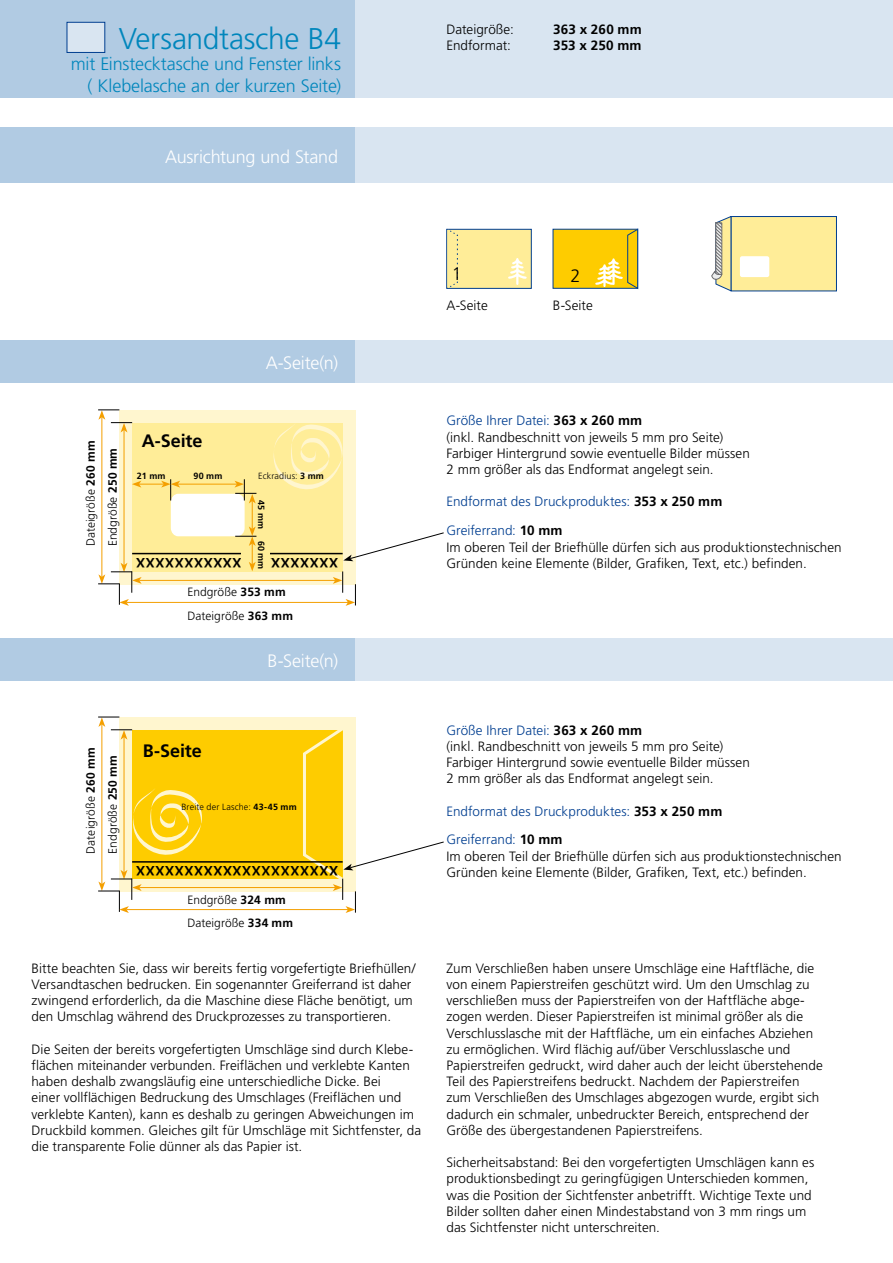
<style>
.page{position:relative;width:893px;height:1263px;background:#fff}
.page>*{position:absolute;margin:0;border:0;box-sizing:border-box;transform-origin:0 0}
.t1{font:300 30px "Frutiger";letter-spacing:-.01em;color:#0086bc}
.t2{font:300 18px/21.6px "Frutiger";letter-spacing:-.01em;color:#0086bc;text-align:right}
.t3{font:300 18px "Frutiger";letter-spacing:-.015em;color:#fff}
.t4{font:700 18px "Frutiger";letter-spacing:-.005em;color:#000}
.t5{font:300 18px "Frutiger";color:#000}
.t6{font:300 13.5px/16.2px "Frutiger";letter-spacing:.005em;color:#000}
.t7{font:300 13.5px "Frutiger";letter-spacing:.005em;color:#003e90}
.t8{font:700 13.5px "Frutiger";letter-spacing:.05em;color:#000}
.t9{font:700 13.5px/16.2px "Frutiger";letter-spacing:.01em;color:#000}
.t10{font:300 12px "Frutiger";letter-spacing:.005em;color:#000}
.t11{font:300 9px "Frutiger";letter-spacing:.015em;color:#000}
.t12{font:700 9px "Frutiger";letter-spacing:.025em;color:#000}
.s1{font-weight:700}
.s2{color:#003e90}
.s3{font-weight:700;color:#000}
</style>
<div class="page">
<div style="left:0;top:0;width:893px;height:98px;background:#d9e5f1"></div>
<div style="left:0;top:0;width:355px;height:98px;background:#b1cbe3"></div>
<div style="left:0;top:128px;width:893px;height:55px;background:#d9e5f1"></div>
<div style="left:0;top:128px;width:355px;height:55px;background:#b1cbe3"></div>
<div style="left:0;top:340px;width:893px;height:43px;background:#d9e5f1"></div>
<div style="left:0;top:340px;width:355px;height:43px;background:#b1cbe3"></div>
<div style="left:0;top:638px;width:893px;height:42px;background:#d9e5f1"></div>
<div style="left:0;top:638px;width:355px;height:42px;background:#b1cbe3"></div>
<div style="left:119px;top:410px;width:236px;height:174px;background:#fff6cf"></div>
<div style="left:132px;top:423px;width:211px;height:148px;background:#ffed98"></div>
<div style="left:119px;top:717px;width:236px;height:174px;background:#fff6cf"></div>
<div style="left:132px;top:730px;width:211px;height:149px;background:#fecc00"></div>
<svg style="left:132px;top:788px;width:70px;height:67px"></svg>
<hr style="left:101px;top:417px;width:1px;height:160px;background:#f49f00">
<hr style="left:101px;top:724px;width:1px;height:160px;background:#f49f00">
<hr style="left:124px;top:430px;width:1px;height:135px;background:#f49f00">
<hr style="left:124px;top:737px;width:1px;height:135px;background:#f49f00">
<svg style="left:273px;top:424px;width:70px;height:66px"></svg>
<svg style="left:98px;top:409px;width:34px;height:23px"></svg>
<svg style="left:98px;top:717px;width:34px;height:23px"></svg>
<hr style="left:139px;top:580px;width:196px;height:1px;background:#f49f00">
<hr style="left:139px;top:887px;width:196px;height:1px;background:#f49f00">
<hr style="left:126px;top:602px;width:222px;height:1px;background:#f49f00">
<svg style="left:333px;top:571px;width:23px;height:35px"></svg>
<svg style="left:98px;top:563px;width:44px;height:43px"></svg>
<hr style="left:126px;top:909px;width:222px;height:1px;background:#f49f00">
<svg style="left:98px;top:870px;width:44px;height:43px"></svg>
<div style="left:171px;top:494px;width:74px;height:42px;background:#fff;border-radius:8px"></div>
<hr style="left:132px;top:861px;width:211px;height:2px;background:#000">
<hr style="left:178px;top:484px;width:59px;height:1px;background:#f49f00">
<div style="left:67px;top:22px;width:38px;height:30px;background:#d9e5f1"></div>
<div style="left:67px;top:22px;width:38px;height:31px;border:1px solid #003e90"></div>
<div style="left:731px;top:216px;width:106px;height:75px;background:#ffed98;border:1px solid #003e90"></div>
<svg style="left:711px;top:216px;width:21px;height:75px"></svg>
<svg style="left:740px;top:256px;width:29px;height:21px"></svg>
<svg style="left:132px;top:479px;width:48px;height:21px"></svg>
<div style="left:446px;top:229px;width:85px;height:60px;background:#ffed98;border:1px solid #003e90"></div>
<svg style="left:508px;top:258px;width:19px;height:27px"></svg>
<div style="left:553px;top:229px;width:85px;height:59px;background:#fecc00"></div>
<svg style="left:447px;top:229px;width:11px;height:60px"></svg>
<svg style="left:595px;top:229px;width:43px;height:60px"></svg>
<hr style="left:132px;top:553px;width:211px;height:1px;background:#000">
<div style="left:241px;top:540px;width:29px;height:30px;background:#ffed98"></div>
<svg style="left:234px;top:479px;width:22px;height:92px"></svg>
<svg style="left:300px;top:722px;width:144px;height:191px"></svg>
<svg style="left:343px;top:532px;width:101px;height:29px"></svg>
<h1 class="t1" style="left:119px;top:21px;width:224px">Versandtasche B4</h1>
<h2 class="t2" style="left:71px;top:53px;width:272px">mit Einstecktasche und Fenster links ( Klebelasche an der kurzen Seite)</h2>
<h2 class="t3" style="left:165px;top:146px;width:174px">Ausrichtung und Stand</h2>
<p class="t6" style="left:446px;top:21px;width:69px">Dateigröße:<br>Endformat:</p>
<p class="t9" style="left:553px;top:21px;width:90px">363 x 260 mm<br>353 x 250 mm</p>
<h2 class="t3" style="left:266px;top:352px;width:74px">A-Seite(n)</h2>
<p class="t10" style="left:84px;top:546px;width:107px;rotate:-90deg">Dateigröße <span class="s1">260 mm</span></p>
<p class="t10" style="left:106px;top:546px;width:100px;rotate:-90deg">Endgröße <span class="s1">250 mm</span></p>
<h2 class="t4" style="left:142px;top:430px;width:62px">A-Seite</h2>
<p class="t12" style="left:137px;top:471px;width:30px">21 mm</p>
<p class="t12" style="left:194px;top:471px;width:30px">90 mm</p>
<p class="t11" style="left:258px;top:471px;width:67px">Eckradius: <span class="s1">3 mm</span></p>
<p class="t12" style="left:267px;top:500px;width:30px;rotate:90deg">45 mm</p>
<p class="t12" style="left:267px;top:540px;width:30px;rotate:90deg">60 mm</p>
<p class="t8" style="left:338px;top:570px;width:204px;rotate:-180deg">XXXXXXXXXXXXXXXXXXXXX</p>
<p class="t10" style="left:187px;top:585px;width:100px">Endgröße <span class="s1">353 mm</span></p>
<p class="t10" style="left:187px;top:609px;width:107px">Dateigröße <span class="s1">363 mm</span></p>
<h2 class="t3" style="left:267px;top:650px;width:72px">B-Seite(n)</h2>
<p class="t10" style="left:84px;top:853px;width:107px;rotate:-90deg">Dateigröße <span class="s1">260 mm</span></p>
<p class="t10" style="left:106px;top:853px;width:100px;rotate:-90deg">Endgröße <span class="s1">250 mm</span></p>
<h2 class="t4" style="left:143px;top:740px;width:61px">B-Seite</h2>
<p class="t11" style="left:181px;top:802px;width:117px">Breite der Lasche: <span class="s1">43-45 mm</span></p>
<p class="t8" style="left:338px;top:878px;width:204px;rotate:-180deg">XXXXXXXXXXXXXXXXXXXXX</p>
<p class="t10" style="left:187px;top:893px;width:100px">Endgröße <span class="s1">324 mm</span></p>
<p class="t10" style="left:187px;top:916px;width:107px">Dateigröße <span class="s1">334 mm</span></p>
<p class="t6" style="left:32px;top:960px;width:386px">Bitte beachten Sie, dass wir bereits fertig vorgefertigte Briefhüllen/ Versandtaschen bedrucken. Ein sogenannter Greiferrand ist daher zwingend erforderlich, da die Maschine diese Fläche benötigt, um den Umschlag während des Druckprozesses zu transportieren.</p>
<p class="t6" style="left:32px;top:1041px;width:391px">Die Seiten der bereits vorgefertigten Umschläge sind durch Klebe&shy;flächen miteinander verbunden. Freiflächen und verklebte Kanten haben deshalb zwangsläufig eine unterschiedliche Dicke. Bei<br>einer vollflächigen Bedruckung des Umschlages (Freiflächen und verklebte Kanten), kann es deshalb zu geringen Abweichungen im Druckbild kommen. Gleiches gilt für Umschläge mit Sichtfenster, da die transparente Folie dünner als das Papier ist.</p>
<h2 class="t5" style="left:452px;top:264px;width:12px">1</h2>
<h2 class="t5" style="left:570px;top:265px;width:12px">2</h2>
<p class="t6" style="left:446px;top:297px;width:43px">A-Seite</p>
<p class="t6" style="left:553px;top:297px;width:42px">B-Seite</p>
<p class="t6" style="left:446px;top:413px;width:305px"><span class="s2">Größe Ihrer Datei:</span> <span class="s1">363 x 260 mm<br></span>(inkl. Randbeschnitt von jeweils 5 mm pro Seite)<br>Farbiger Hintergrund sowie eventuelle Bilder müssen 2 mm größer als das Endformat angelegt sein.</p>
<p class="t7" style="left:446px;top:494px;width:277px">Endformat des Druckproduktes: <span class="s3">353 x 250 mm</span></p>
<p class="t6" style="left:446px;top:522px;width:397px"><span class="s2">Greiferrand:</span> <span class="s1">10 mm<br></span>Im oberen Teil der Briefhülle dürfen sich aus produktionstechnischen<br>Gründen keine Elemente (Bilder, Grafiken, Text, etc.) befinden.</p>
<p class="t6" style="left:446px;top:722px;width:305px"><span class="s2">Größe Ihrer Datei:</span> <span class="s1">363 x 260 mm<br></span>(inkl. Randbeschnitt von jeweils 5 mm pro Seite)<br>Farbiger Hintergrund sowie eventuelle Bilder müssen 2 mm größer als das Endformat angelegt sein.</p>
<p class="t7" style="left:446px;top:803px;width:277px">Endformat des Druckproduktes: <span class="s3">353 x 250 mm</span></p>
<p class="t6" style="left:446px;top:832px;width:397px"><span class="s2">Greiferrand:</span> <span class="s1">10 mm<br></span>Im oberen Teil der Briefhülle dürfen sich aus produktionstechnischen<br>Gründen keine Elemente (Bilder, Grafiken, Text, etc.) befinden.</p>
<p class="t6" style="left:446px;top:960px;width:378px">Zum Verschließen haben unsere Umschläge eine Haftfläche, die von einem Papierstreifen geschützt wird. Um den Umschlag zu verschließen muss der Papierstreifen von der Haftfläche abge&shy;zogen werden. Dieser Papierstreifen ist minimal größer als die Verschlusslasche mit der Haftfläche, um ein einfaches Abziehen zu ermöglichen. Wird flächig auf/über Verschlusslasche und Papierstreifen gedruckt, wird daher auch der leicht überstehende Teil des Papierstreifens bedruckt. Nachdem der Papierstreifen zum Verschließen des Umschlages abgezogen wurde, ergibt sich dadurch ein schmaler, unbedruckter Bereich, entsprechend der Größe des übergestandenen Papierstreifens.</p>
<p class="t6" style="left:446px;top:1154px;width:369px">Sicherheitsabstand: Bei den vorgefertigten Umschlägen kann es produktionsbedingt zu geringfügigen Unterschieden kommen, was die Position der Sichtfenster anbetrifft. Wichtige Texte und Bilder sollten daher einen Mindestabstand von 3 mm rings um das Sichtfenster nicht unterschreiten.</p>
</div>
